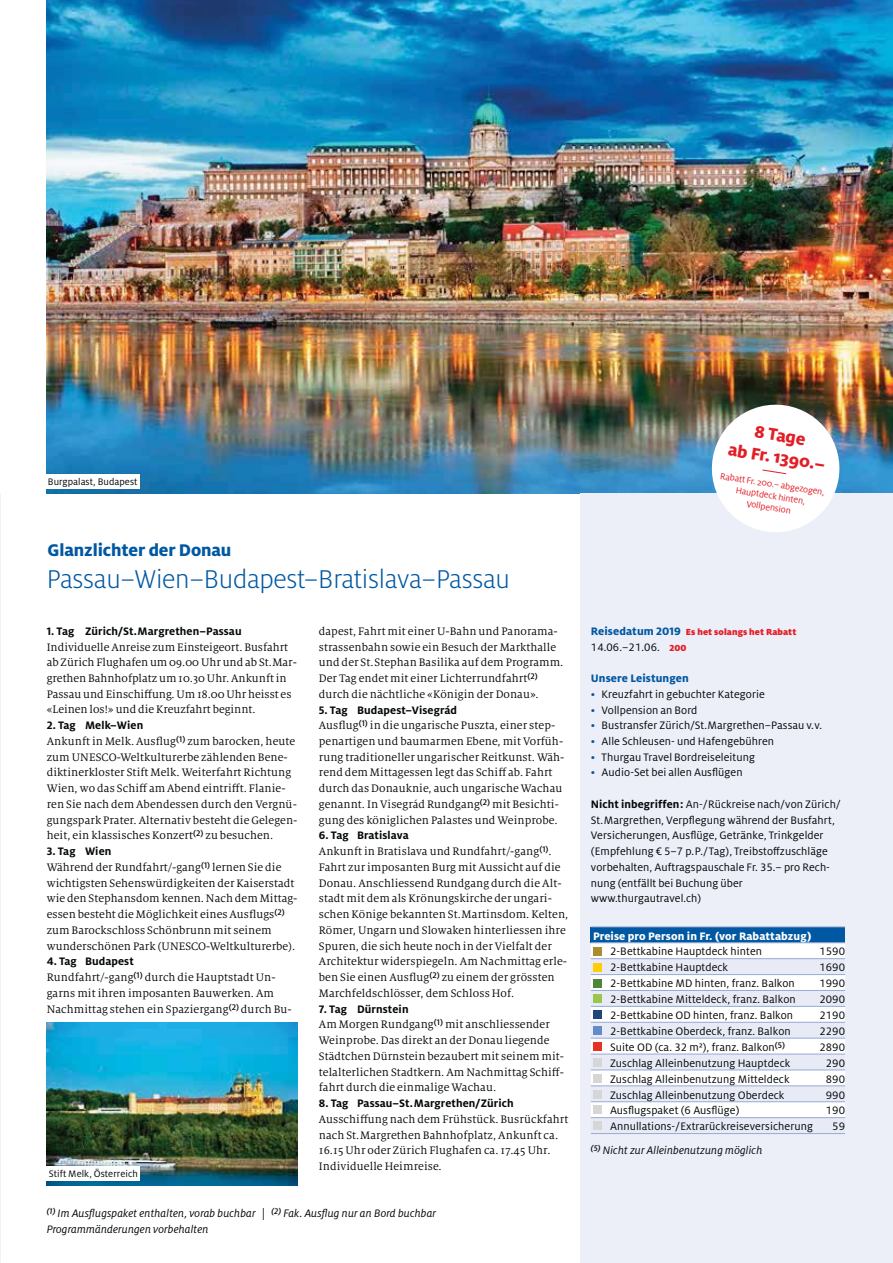
<style>
.page{position:relative;width:893px;height:1263px;background:#fff}
.page>*{position:absolute;margin:0;border:0;box-sizing:border-box;transform-origin:0 0}
.t1{font:300 28.5px "Milo Pro";letter-spacing:-.01em;color:#0158a2}
.t2{font:800 18.75px "Milo Pro";letter-spacing:-.005em;color:#0158a2}
.t3{font:800 18.75px/21.8px "Milo Pro";color:#e21e26;text-align:center}
.t4{font:12px/15.8px "Milo Serif Pro";letter-spacing:.01em;color:#040809}
.t5{font:12px/15.8px "Milo Pro";letter-spacing:.01em;color:#040809}
.t6{font:700 12px "Milo Pro";letter-spacing:.01em;color:#040809}
.t7{font:italic 12px/15.8px "Milo Pro";letter-spacing:.01em;color:#040809}
.t8{font:800 12px "Milo Pro";letter-spacing:.005em;color:#fff}
.t9{font:800 12px "Milo Pro";letter-spacing:.005em;color:#0158a2}
.t10{font:10.5px "Milo Pro";letter-spacing:.005em;color:#040809}
.t11{font:9.75px/11.7px "Milo Pro";color:#e21e26;text-align:center}
.t12{font:900 9.75px "Milo Pro";letter-spacing:.005em;color:#e21e26}
.s1{font-weight:800;font-size:12px;color:#0158a2}
.s2{font-weight:900;font-size:9.75px;color:#e21e26}
.s3{color:#0158a2}
.s4{font-weight:700}
</style>
<div class="page">
<img style="left:47px;top:1022px;width:251px;height:164px">
<img style="left:47px;top:0;width:846px;height:493px">
<div style="left:580px;top:493px;width:313px;height:770px;background:#edeff8"></div>
<div style="left:591px;top:927px;width:254px;height:16px;background:#0158a2"></div>
<svg style="left:591px;top:943px;width:254px;height:191px"></svg>
<hr style="left:608px;top:1133px;width:237px;height:1px;background:#96abd6">
<svg style="left:591px;top:927px;width:17px;height:1px"></svg>
<hr style="left:608px;top:927px;width:237px;height:1px;background:#96abd6">
<hr style="left:608px;top:943px;width:237px;height:1px;background:#96abd6">
<div style="left:593px;top:947px;width:8px;height:8px;background:#aa8b2f"></div>
<div style="left:593px;top:963px;width:8px;height:8px;background:#ffcd05"></div>
<div style="left:593px;top:979px;width:8px;height:8px;background:#4d853d"></div>
<div style="left:593px;top:995px;width:8px;height:8px;background:#9bc54c"></div>
<div style="left:593px;top:1011px;width:8px;height:8px;background:#224579"></div>
<div style="left:593px;top:1027px;width:8px;height:8px;background:#648bc7"></div>
<div style="left:593px;top:1043px;width:8px;height:8px;background:#e53225"></div>
<div style="left:593px;top:1058px;width:8px;height:9px;background:#d5d6d6"></div>
<div style="left:593px;top:1074px;width:8px;height:8px;background:#d5d6d6"></div>
<div style="left:593px;top:1090px;width:8px;height:8px;background:#d5d6d6"></div>
<div style="left:593px;top:1106px;width:8px;height:8px;background:#d5d6d6"></div>
<div style="left:593px;top:1122px;width:8px;height:8px;background:#d5d6d6"></div>
<svg style="left:707px;top:400px;width:137px;height:132px"></svg>
<div style="left:47px;top:1166px;width:93px;height:15px;background:#fff"></div>
<div style="left:46px;top:474px;width:94px;height:15px;background:#fff"></div>
<p class="t10" style="left:48px;top:477px;width:91px">Burgpalast, Budapest</p>
<h2 class="t2" style="left:48px;top:543px;width:185px">Glanzlichter der Donau</h2>
<h1 class="t1" style="left:47px;top:561px;width:464px">Passau–Wien–Budapest–Bratislava–Passau</h1>
<p class="t6" style="left:47px;top:626px;width:196px">1. Tag Zürich/St. Margrethen–Passau</p>
<p class="t4" style="left:47px;top:639px;width:252px">Individuelle Anreise zum Einsteigeort. Busfahrt ab Zürich Flughafen um 09.00 Uhr und ab St. Mar&shy;grethen Bahnhofplatz um 10.30 Uhr. Ankunft in Passau und Einschiffung. Um 18.00 Uhr heisst es «Leinen los!» und die Kreuzfahrt beginnt.</p>
<p class="t6" style="left:47px;top:721px;width:98px">2. Tag Melk–Wien</p>
<p class="t4" style="left:47px;top:734px;width:252px">Ankunft in Melk. Ausflug<sup>(1)</sup> zum barocken, heute zum UNESCO-Weltkulturerbe zählenden Bene&shy;diktinerkloster Stift Melk. Weiterfahrt Richtung Wien, wo das Schiff am Abend eintrifft. Flanie&shy;ren Sie nach dem Abendessen durch den Vergnü&shy;gungspark Prater. Alternativ besteht die Gelegen&shy;heit, ein klassisches Konzert<sup>(2)</sup> zu besuchen.</p>
<p class="t6" style="left:47px;top:847px;width:66px">3. Tag Wien</p>
<p class="t4" style="left:47px;top:860px;width:252px">Während der Rundfahrt/-gang<sup>(1)</sup> lernen Sie die wichtigsten Sehenswürdigkeiten der Kaiserstadt wie den Stephansdom kennen. Nach dem Mittag&shy;essen besteht die Möglichkeit eines Ausflugs<sup>(2) </sup>zum Barockschloss Schönbrunn mit seinem wunderschönen Park (UNESCO-Weltkulturerbe).</p>
<p class="t6" style="left:47px;top:957px;width:89px">4. Tag Budapest</p>
<p class="t4" style="left:47px;top:970px;width:246px">Rundfahrt/-gang<sup>(1)</sup> durch die Hauptstadt Un&shy;garns mit ihren imposanten Bauwerken. Am<br>Nachmittag stehen ein Spaziergang<sup>(2)</sup> durch Bu-</p>
<p class="t4" style="left:319px;top:624px;width:246px">dapest, Fahrt mit einer U-Bahn und Panorama&shy;strassenbahn sowie ein Besuch der Markthalle und der St. Stephan Basilika auf dem Programm.<br>Der Tag endet mit einer Lichterrundfahrt<sup>(2) </sup>durch die nächtliche «Königin der Donau».</p>
<p class="t6" style="left:319px;top:705px;width:140px">5. Tag Budapest–Visegrád</p>
<p class="t4" style="left:319px;top:718px;width:247px">Ausflug<sup>(1)</sup> in die ungarische Puszta, einer step&shy;penartigen und baumarmen Ebene, mit Vorfüh&shy;rung traditioneller ungarischer Reitkunst. Wäh&shy;rend dem Mittagessen legt das Schiff ab. Fahrt durch das Donauknie, auch ungarische Wachau genannt. In Visegrád Rundgang<sup>(2)</sup> mit Besichti&shy;gung des königlichen Palastes und Weinprobe.</p>
<p class="t6" style="left:319px;top:831px;width:92px">6. Tag Bratislava</p>
<p class="t4" style="left:319px;top:844px;width:251px">Ankunft in Bratislava und Rundfahrt/-gang<sup>(1)</sup>.<br>Fahrt zur imposanten Burg mit Aussicht auf die Donau. Anschliessend Rundgang durch die Alt&shy;stadt mit dem als Krönungskirche der ungari&shy;schen Könige bekannten St. Martinsdom. Kelten, Römer, Ungarn und Slowaken hinterliessen ihre Spuren, die sich heute noch in der Vielfalt der Architektur widerspiegeln. Am Nachmittag erle&shy;ben Sie einen Ausflug<sup>(2)</sup> zu einem der grössten Marchfeldschlösser, dem Schloss Hof.</p>
<p class="t6" style="left:319px;top:1004px;width:91px">7. Tag Dürnstein</p>
<p class="t4" style="left:319px;top:1017px;width:247px">Am Morgen Rundgang<sup>(1)</sup> mit anschliessender Weinprobe. Das direkt an der Donau liegende Städtchen Dürnstein bezaubert mit seinem mit&shy;telalterlichen Stadtkern. Am Nachmittag Schiff&shy;fahrt durch die einmalige Wachau.</p>
<p class="t6" style="left:319px;top:1098px;width:196px">8. Tag Passau–St. Margrethen/Zürich</p>
<p class="t4" style="left:319px;top:1112px;width:251px">Ausschiffung nach dem Frühstück. Busrückfahrt nach St. Margrethen Bahnhofplatz, Ankunft ca.<br>16.15 Uhr oder Zürich Flughafen ca. 17.45 Uhr.<br>Individuelle Heimreise.</p>
<p class="t7" style="left:47px;top:1206px;width:391px"><sup>(1)</sup> Im Ausflugspaket enthalten, vorab buchbar | <sup>(2)</sup> Fak. Ausflug nur an Bord buchbar<br>Programmänderungen vorbehalten</p>
<p class="t10" style="left:49px;top:1169px;width:91px">Stift Melk, Österreich</p>
<h2 class="t3" style="left:733px;top:418px;width:99px;rotate:9deg">8 Tage<br>ab Fr. 1390.–</h2>
<p class="t11" style="left:721px;top:470px;width:107px;rotate:9deg">Rabatt Fr. 200.– abgezogen,<br>Hauptdeck hinten,<br>Vollpension</p>
<p class="t12" style="left:591px;top:626px;width:207px"><span class="s1">Reisedatum 2019</span> Es het solangs het Rabatt</p>
<p class="t5" style="left:591px;top:639px;width:97px">14.06.–21.06. <span class="s2">200</span></p>
<p class="t9" style="left:591px;top:673px;width:99px">Unsere Leistungen</p>
<p class="t5" style="left:591px;top:687px;width:176px"><span class="s3">•</span> Kreuzfahrt in gebuchter Kategorie</p>
<p class="t5" style="left:591px;top:702px;width:108px"><span class="s3">•</span> Vollpension an Bord</p>
<p class="t5" style="left:591px;top:718px;width:233px"><span class="s3">•</span> Bustransfer Zürich/St.Margrethen–Passau v. v.</p>
<p class="t5" style="left:591px;top:734px;width:185px"><span class="s3">•</span> Alle Schleusen- und Hafengebühren</p>
<p class="t5" style="left:591px;top:750px;width:166px"><span class="s3">•</span> Thurgau Travel Bordreiseleitung</p>
<p class="t5" style="left:591px;top:765px;width:153px"><span class="s3">•</span> Audio-Set bei allen Ausflügen</p>
<p class="t5" style="left:591px;top:797px;width:251px"><span class="s4">Nicht inbegriffen:</span> An-/Rückreise nach/von Zürich/ St. Margrethen, Verpflegung während der Busfahrt, Versicherungen, Ausflüge, Getränke, Trinkgelder (Empfehlung € 5–7 p. P./Tag), Treibstoffzuschläge vorbehalten, Auftrags pauschale Fr. 35.– pro Rech&shy;nung (entfällt bei Buchung über www.thurgautravel.ch)</p>
<p class="t8" style="left:593px;top:931px;width:220px">Preise pro Person in Fr. (vor Rabattabzug)</p>
<p class="t5" style="left:610px;top:944px;width:154px">2-Bettkabine Hauptdeck hinten</p>
<p class="t5" style="left:819px;top:944px;width:27px">1590</p>
<p class="t5" style="left:610px;top:960px;width:120px">2-Bettkabine Hauptdeck</p>
<p class="t5" style="left:819px;top:960px;width:27px">1690</p>
<p class="t5" style="left:610px;top:976px;width:186px">2-Bettkabine MD hinten, franz. Balkon</p>
<p class="t5" style="left:819px;top:976px;width:27px">1990</p>
<p class="t5" style="left:610px;top:992px;width:187px">2-Bettkabine Mitteldeck, franz. Balkon</p>
<p class="t5" style="left:819px;top:992px;width:27px">2090</p>
<p class="t5" style="left:610px;top:1008px;width:185px">2-Bettkabine OD hinten, franz. Balkon</p>
<p class="t5" style="left:819px;top:1008px;width:27px">2190</p>
<p class="t5" style="left:610px;top:1024px;width:182px">2-Bettkabine Oberdeck, franz. Balkon</p>
<p class="t5" style="left:819px;top:1024px;width:27px">2290</p>
<p class="t5" style="left:610px;top:1040px;width:177px">Suite OD (ca. 32 m²), franz. Balkon<sup>(5)</sup></p>
<p class="t5" style="left:819px;top:1040px;width:27px">2890</p>
<p class="t5" style="left:610px;top:1056px;width:182px">Zuschlag Alleinbenutzung Hauptdeck</p>
<p class="t5" style="left:826px;top:1056px;width:21px">290</p>
<p class="t5" style="left:610px;top:1072px;width:181px">Zuschlag Alleinbenutzung Mitteldeck</p>
<p class="t5" style="left:826px;top:1072px;width:21px">890</p>
<p class="t5" style="left:610px;top:1087px;width:176px">Zuschlag Alleinbenutzung Oberdeck</p>
<p class="t5" style="left:826px;top:1087px;width:21px">990</p>
<p class="t5" style="left:610px;top:1103px;width:131px">Ausflugspaket (6 Ausflüge)</p>
<p class="t5" style="left:826px;top:1103px;width:21px">190</p>
<p class="t5" style="left:610px;top:1119px;width:205px">Annullations-/Extrarückreiseversicherung</p>
<p class="t5" style="left:832px;top:1119px;width:14px">59</p>
<p class="t7" style="left:591px;top:1143px;width:173px"><sup>(5)</sup> Nicht zur Alleinbenutzung möglich</p>
</div>
